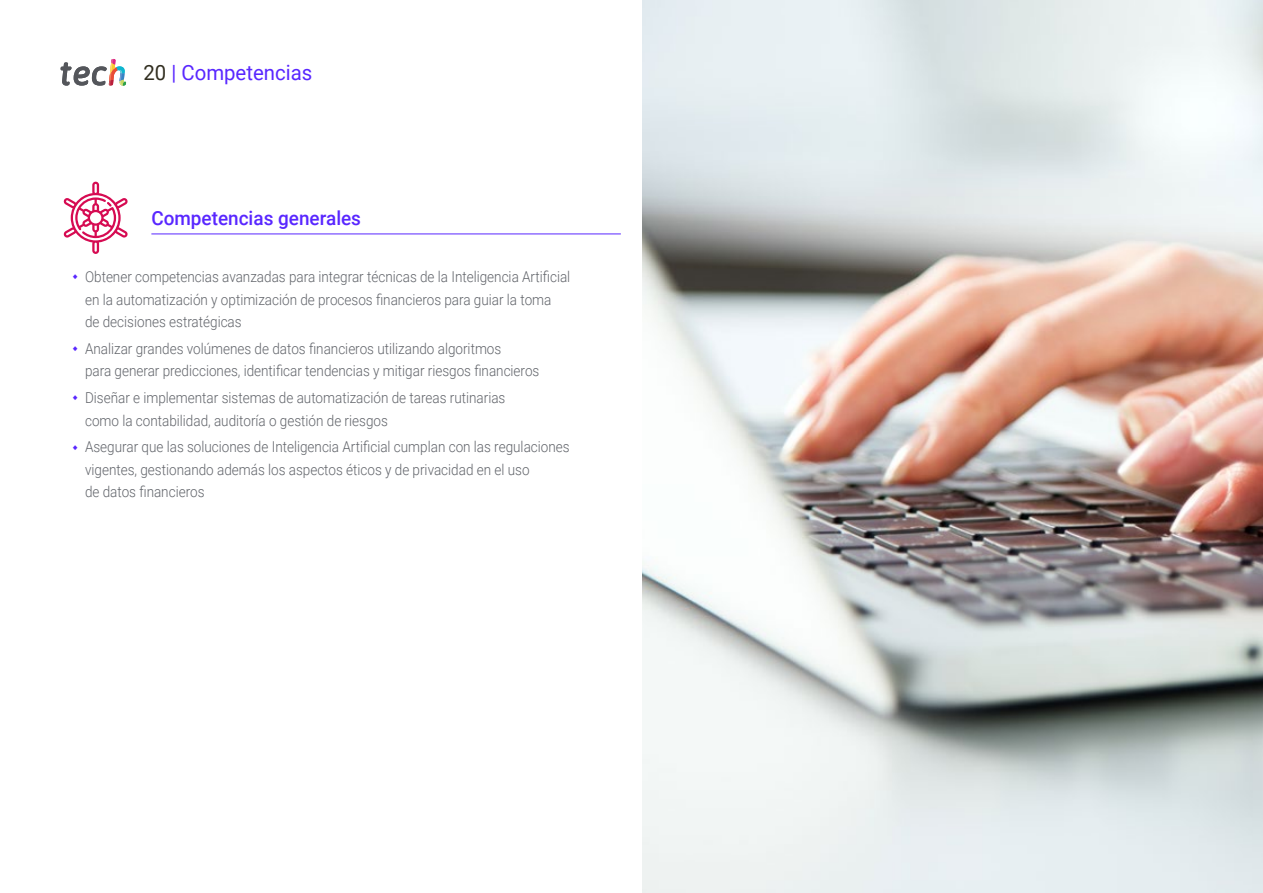
<style>
.page{position:relative;width:1263px;height:893px;background:#fff}
.page>*{position:absolute;margin:0;border:0;box-sizing:border-box;transform-origin:0 0}
.t1{font:21px "Roboto";color:#5927ff}
.t2{font:500 19.5px "Roboto";color:#5927ff}
.t3{font:300 15px/22.5px "Roboto";color:#61646a;scale:.9 1}
.s1{color:#312e20}
</style>
<div class="page">
<hr style="left:151px;top:234px;width:470px;height:1px;background:#5927ff">
<svg style="left:63px;top:182px;width:65px;height:72px"></svg>
<img style="left:642px;top:0;width:621px;height:893px">
<svg style="left:61px;top:59px;width:65px;height:27px"></svg>
<h1 class="t1" style="left:144px;top:57px;width:170px"><span class="s1">20</span> | Competencias</h1>
<h2 class="t2" style="left:151px;top:205px;width:211px">Competencias generales</h2>
<p class="t3" style="left:85px;top:265px;width:541px">Obtener competencias avanzadas para integrar técnicas de la Inteligencia Artificial en la automatización y optimización de procesos financieros para guiar la toma<br>de decisiones estratégicas</p>
<p class="t3" style="left:85px;top:337px;width:506px">Analizar grandes volúmenes de datos financieros utilizando algoritmos<br>para generar predicciones, identificar tendencias y mitigar riesgos financieros</p>
<p class="t3" style="left:85px;top:386px;width:469px">Diseñar e implementar sistemas de automatización de tareas rutinarias como la contabilidad, auditoría o gestión de riesgos</p>
<p class="t3" style="left:85px;top:435px;width:540px">Asegurar que las soluciones de Inteligencia Artificial cumplan con las regulaciones vigentes, gestionando además los aspectos éticos y de privacidad en el uso<br>de datos financieros</p>
</div>
